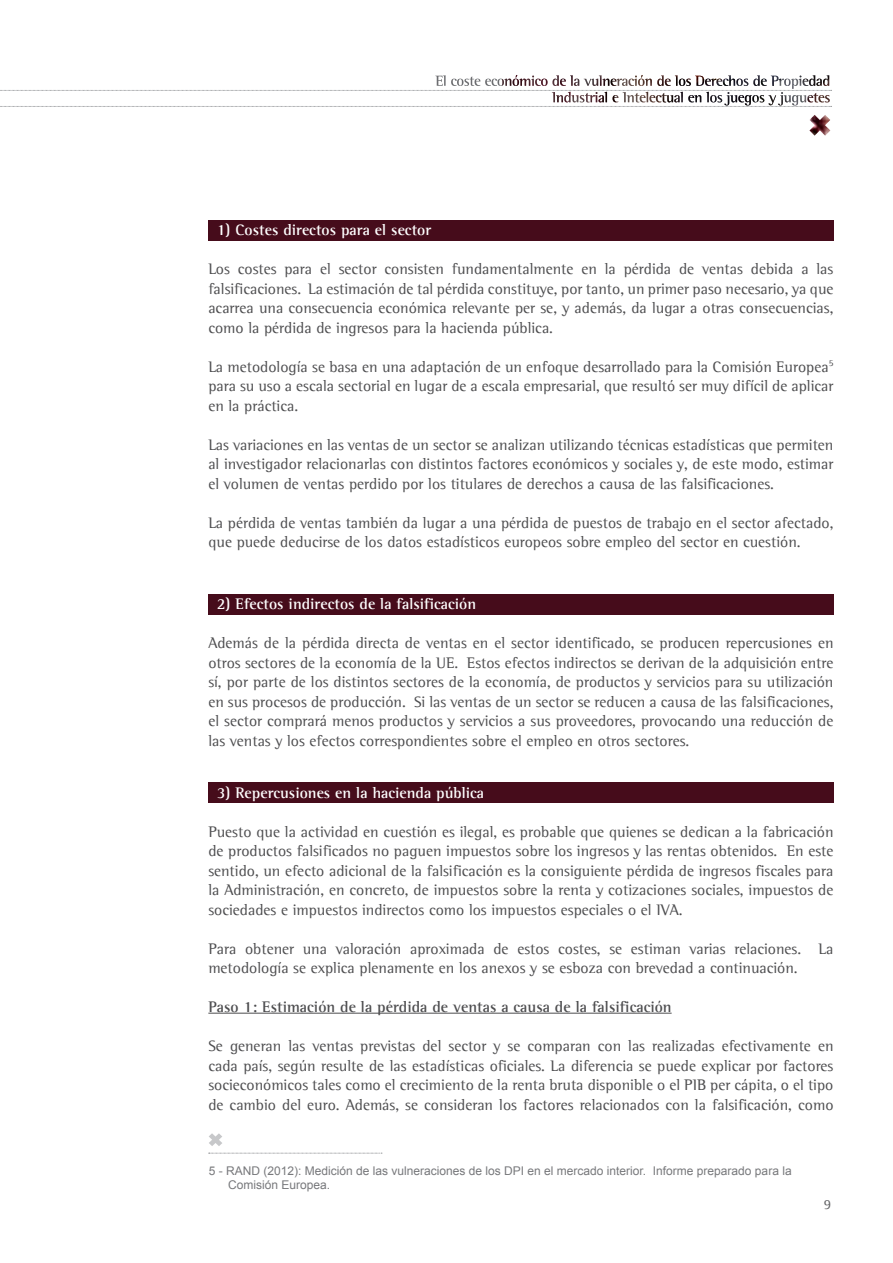
<style>
.page{position:relative;width:893px;height:1263px;background:#fff}
.page>*{position:absolute;margin:0;border:0;box-sizing:border-box;transform-origin:0 0}
.t1{font:15.75px/19.5px "Agfa Rotis Semi Serif";color:#4d4d4f;text-align:justify}
.t2{font:700 15.75px "Agfa Rotis Semi Serif";color:#fff}
.t3{font:700 15.75px "Agfa Rotis Semi Serif";color:#4d4d4f}
.t4{font:14.25px "Agfa Rotis Semi Serif";color:#636466}
.t5{font:12px/14.2px "Arial";color:#77787b}
</style>
<div class="page">
<img style="left:809px;top:115px;width:21px;height:21px">
<svg style="left:0;top:75px;width:832px;height:32px"></svg>
<div style="left:208px;top:220px;width:625px;height:20px;background:#460c1b"></div>
<div style="left:208px;top:594px;width:625px;height:20px;background:#460c1b"></div>
<div style="left:208px;top:783px;width:625px;height:20px;background:#460c1b"></div>
<hr style="left:208px;top:1013px;width:464px;height:1px;background:#4d4d4f">
<svg style="left:209px;top:1153px;width:173px;height:1px"></svg>
<svg style="left:209px;top:1133px;width:13px;height:13px"></svg>
<p class="t2" style="left:217px;top:220px;width:216px">1) Costes directos para el sector</p>
<p class="t1" style="left:208px;top:259px;width:627px">Los costes para el sector consisten fundamentalmente en la pérdida de ventas debida a las falsificaciones. La estimación de tal pérdida constituye, por tanto, un primer paso necesario, ya que acarrea una consecuencia económica relevante per se, y además, da lugar a otras consecuencias, como la pérdida de ingresos para la hacienda pública.</p>
<p class="t1" style="left:208px;top:357px;width:627px">La metodología se basa en una adaptación de un enfoque desarrollado para la Comisión Europea<sup>5 </sup>para su uso a escala sectorial en lugar de a escala empresarial, que resultó ser muy difícil de aplicar en la práctica.</p>
<p class="t1" style="left:208px;top:435px;width:627px">Las variaciones en las ventas de un sector se analizan utilizando técnicas estadísticas que permiten al investigador relacionarlas con distintos factores económicos y sociales y, de este modo, estimar el volumen de ventas perdido por los titulares de derechos a causa de las falsificaciones.</p>
<p class="t1" style="left:208px;top:513px;width:627px">La pérdida de ventas también da lugar a una pérdida de puestos de trabajo en el sector afectado, que puede deducirse de los datos estadísticos europeos sobre empleo del sector en cuestión.</p>
<p class="t2" style="left:217px;top:594px;width:261px">2) Efectos indirectos de la falsificación</p>
<p class="t1" style="left:208px;top:633px;width:627px">Además de la pérdida directa de ventas en el sector identificado, se producen repercusiones en otros sectores de la economía de la UE. Estos efectos indirectos se derivan de la adquisición entre sí, por parte de los distintos sectores de la economía, de productos y servicios para su utilización en sus procesos de producción. Si las ventas de un sector se reducen a causa de las falsificaciones, el sector comprará menos productos y servicios a sus proveedores, provocando una reducción de las ventas y los efectos correspondientes sobre el empleo en otros sectores.</p>
<p class="t2" style="left:217px;top:783px;width:269px">3) Repercusiones en la hacienda pública</p>
<p class="t1" style="left:208px;top:822px;width:627px">Puesto que la actividad en cuestión es ilegal, es probable que quienes se dedican a la fabricación de productos falsificados no paguen impuestos sobre los ingresos y las rentas obtenidos. En este sentido, un efecto adicional de la falsificación es la consiguiente pérdida de ingresos fiscales para la Administración, en concreto, de impuestos sobre la renta y cotizaciones sociales, impuestos de sociedades e impuestos indirectos como los impuestos especiales o el IVA.</p>
<p class="t1" style="left:208px;top:939px;width:627px">Para obtener una valoración aproximada de estos costes, se estiman varias relaciones. La metodología se explica plenamente en los anexos y se esboza con brevedad a continuación.</p>
<p class="t3" style="left:208px;top:998px;width:465px">Paso 1: Estimación de la pérdida de ventas a causa de la falsificación</p>
<p class="t1" style="left:208px;top:1036px;width:627px">Se generan las ventas previstas del sector y se comparan con las realizadas efectivamente en cada país, según resulte de las estadísticas oficiales. La diferencia se puede explicar por factores socieconómicos tales como el crecimiento de la renta bruta disponible o el PIB per cápita, o el tipo de cambio del euro. Además, se consideran los factores relacionados con la falsificación, como</p>
<p class="t5" style="left:228px;top:1164px;width:565px;text-indent:-20px">5 - RAND (2012): Medición de las vulneraciones de los DPI en el mercado interior. Informe preparado para la<br>Comisión Europea.</p>
<p class="t4" style="left:824px;top:1195px;width:9px">9</p>
</div>
